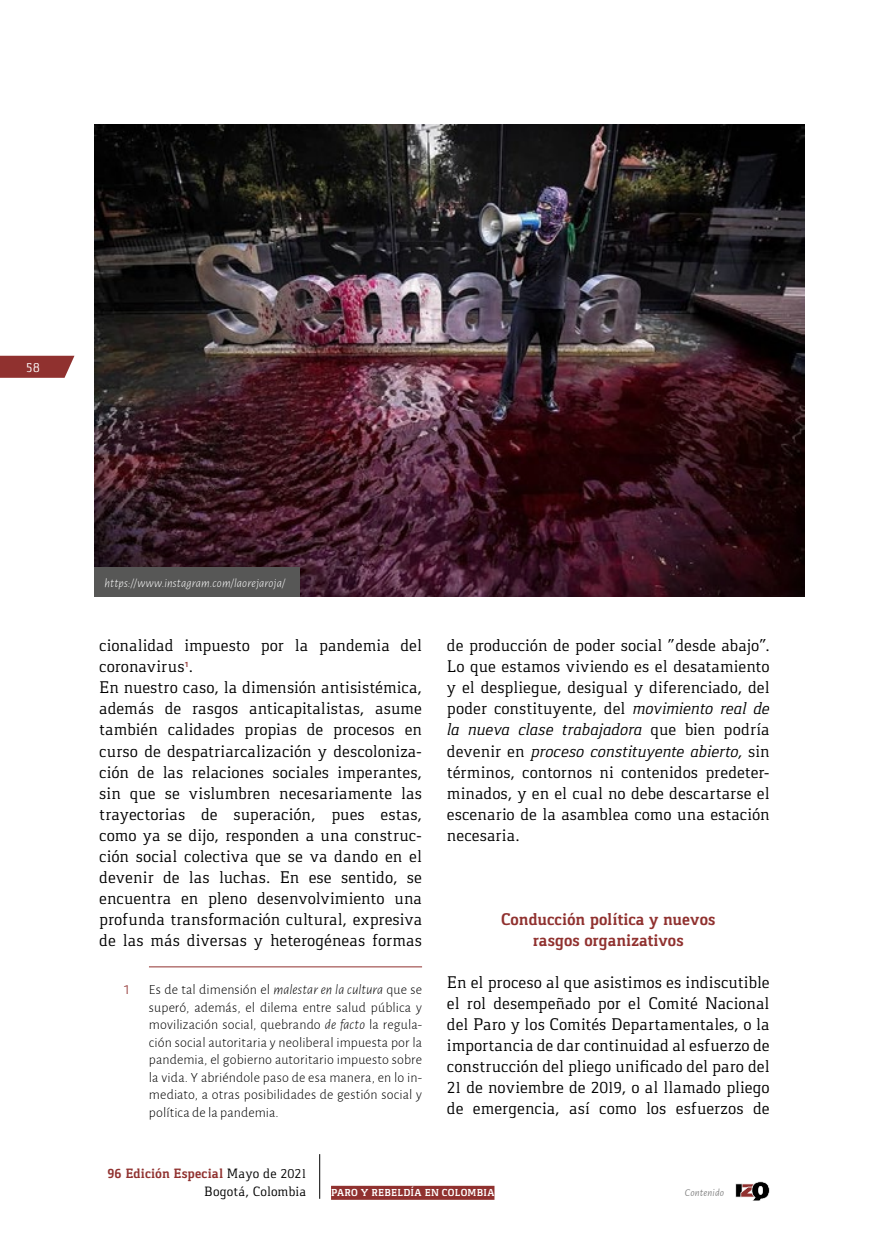
<style>
.page{position:relative;width:869px;height:1241px;background:#fff}
.page>*{position:absolute;margin:0;border:0;box-sizing:border-box;transform-origin:0 0}
.t1{font:17.5px/21px "Gaspar";color:#000;text-align:justify}
.t2{font:700 17.5px/21px "Gaspar";color:#90312f;text-align:center}
.t3{font:300 14px/17.5px "Alegreya Sans";letter-spacing:.005em;color:#000;text-align:justify}
.t4{font:14px/18.2px "Gaspar";letter-spacing:.005em;color:#000;text-align:right}
.t5{font:14px "Gaspar";color:#fff}
.t6{font:italic 300 12.25px "Alegreya Sans";letter-spacing:.01em;color:#fff}
.t7{font:700 10.5px "Gaspar";letter-spacing:.03em;color:#fff}
.t8{font:italic 10.5px "Alegreya Sans";letter-spacing:.015em;color:#878787}
.s1{font-size:17.5px;color:#90312f}
.s2{font-style:italic}
.s3{font-weight:700;color:#90312f}
</style>
<div class="page">
<svg style="left:0;top:356px;width:74px;height:22px"></svg>
<hr style="left:149px;top:966px;width:273px;height:1px;background:#90312f">
<img style="left:94px;top:124px;width:709px;height:472px">
<div style="left:94px;top:567px;width:206px;height:30px;background:#575756"></div>
<hr style="left:319px;top:1153px;width:1px;height:45px;background:#000">
<div style="left:331px;top:1185px;width:163px;height:14px;background:#90312f"></div>
<svg style="left:735px;top:1181px;width:34px;height:19px"></svg>
<p class="t5" style="left:26px;top:359px;width:15px">58</p>
<p class="t6" style="left:104px;top:575px;width:182px">https://www.instagram.com/laorejaroja/</p>
<p class="t1" style="left:99px;top:635px;width:324px;text-align:left">cionalidad impuesto por la pandemia del coronavirus<sup>1</sup>.<br>En nuestro caso, la dimensión antisistémica, además de rasgos anticapitalistas, asume también calidades propias de procesos en curso de despatriarcalización y descoloniza&shy;ción de las relaciones sociales imperantes, sin que se vislumbren necesariamente las trayectorias de superación, pues estas, como ya se dijo, responden a una construc&shy;ción social colectiva que se va dando en el devenir de las luchas. En ese sentido, se encuentra en pleno desenvolvimiento una profunda transformación cultural, expresiva de las más diversas y heterogéneas formas</p>
<p class="t3" style="left:149px;top:980px;width:274px;text-indent:-25px"><span class="s1">1</span> Es de tal dimensión el <span class="s2">malestar en la cultura</span> que se superó, además, el dilema entre salud pública y movilización social, quebrando <span class="s2">de facto</span> la regula&shy;ción social autoritaria y neoliberal impuesta por la pandemia, el gobierno autoritario impuesto sobre la vida. Y abriéndole paso de esa manera, en lo in&shy;mediato, a otras posibilidades de gestión social y política de la pandemia.</p>
<p class="t1" style="left:446px;top:635px;width:324px">de producción de poder social “desde abajo”.<br>Lo que estamos viviendo es el desatamiento y el despliegue, desigual y diferenciado, del poder constituyente, del <span class="s2">movimiento real de la nueva clase trabajadora</span> que bien podría devenir en <span class="s2">proceso constituyente abierto,</span> sin términos, contornos ni contenidos predeter&shy;minados, y en el cual no debe descartarse el escenario de la asamblea como una estación necesaria.</p>
<p class="t2" style="left:501px;top:908px;width:216px">Conducción política y nuevos rasgos organizativos</p>
<p class="t1" style="left:446px;top:971px;width:324px">En el proceso al que asistimos es indiscutible el rol desempeñado por el Comité Nacional del Paro y los Comités Departamentales, o la importancia de dar continuidad al esfuerzo de construcción del pliego unificado del paro del 21 de noviembre de 2019, o al llamado pliego de emergencia, así como los esfuerzos de</p>
<p class="t4" style="left:107px;top:1164px;width:200px"><span class="s3">96 Edición Especial</span> Mayo de 2021<br>Bogotá, Colombia</p>
<p class="t7" style="left:331px;top:1186px;width:165px">PARO Y REBELDÍA EN COLOMBIA</p>
<p class="t8" style="left:684px;top:1185px;width:41px">Contenido</p>
</div>
